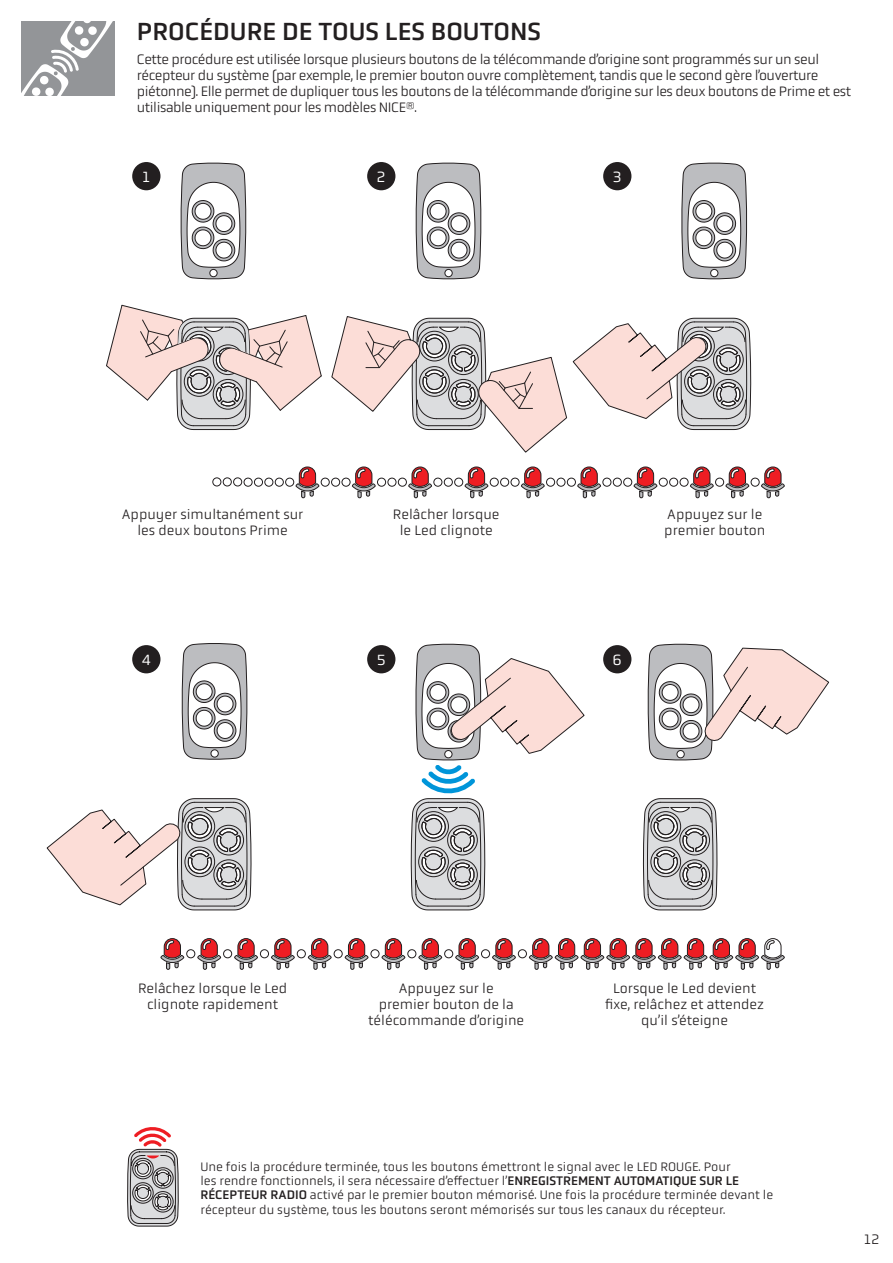
<style>
.page{position:relative;width:893px;height:1263px;background:#fff}
.page>*{position:absolute;margin:0;border:0;box-sizing:border-box;transform-origin:0 0}
.t1{font:25.5px "Obvia";color:#231f20}
.t2{font:15.3px "Obvia";color:#fff}
.t3{font:300 14.25px/16px "Obvia";letter-spacing:-.03em;color:#231f20}
.t4{font:300 14.25px/16px "Obvia";color:#231f20;text-align:center}
.t5{font:300 12.75px/14.4px "Obvia";color:#231f20}
.s1{font-weight:400}
</style>
<div class="page">
<svg style="left:21px;top:21px;width:93px;height:75px"></svg>
<svg style="left:416px;top:162px;width:65px;height:118px"></svg>
<svg style="left:181px;top:162px;width:65px;height:118px"></svg>
<svg style="left:681px;top:162px;width:66px;height:118px"></svg>
<svg style="left:331px;top:316px;width:420px;height:137px"></svg>
<svg style="left:106px;top:305px;width:216px;height:125px"></svg>
<svg style="left:643px;top:798px;width:74px;height:113px;background:#b6b5b7"></svg>
<svg style="left:182px;top:643px;width:65px;height:117px"></svg>
<svg style="left:46px;top:798px;width:205px;height:113px"></svg>
<svg style="left:411px;top:643px;width:174px;height:268px"></svg>
<svg style="left:648px;top:643px;width:181px;height:118px"></svg>
<div style="left:132px;top:162px;width:28px;height:28px;background:#231f20;border-radius:50%"></div>
<div style="left:132px;top:645px;width:28px;height:28px;background:#231f20;border-radius:50%"></div>
<div style="left:367px;top:162px;width:28px;height:28px;background:#231f20;border-radius:50%"></div>
<div style="left:367px;top:645px;width:28px;height:28px;background:#231f20;border-radius:50%"></div>
<div style="left:603px;top:162px;width:28px;height:28px;background:#231f20;border-radius:50%"></div>
<div style="left:603px;top:645px;width:28px;height:28px;background:#231f20;border-radius:50%"></div>
<svg style="left:296px;top:467px;width:23px;height:31px"></svg>
<svg style="left:352px;top:467px;width:24px;height:31px"></svg>
<svg style="left:408px;top:467px;width:24px;height:31px"></svg>
<svg style="left:465px;top:467px;width:23px;height:31px"></svg>
<svg style="left:521px;top:467px;width:24px;height:31px"></svg>
<svg style="left:577px;top:467px;width:24px;height:31px"></svg>
<svg style="left:634px;top:467px;width:23px;height:31px"></svg>
<svg style="left:690px;top:467px;width:24px;height:31px"></svg>
<svg style="left:726px;top:467px;width:23px;height:31px"></svg>
<svg style="left:761px;top:467px;width:24px;height:31px"></svg>
<div style="left:213px;top:478px;width:8px;height:8px;border:1px solid #231f20;border-radius:50%"></div>
<div style="left:265px;top:478px;width:8px;height:8px;border:1px solid #231f20;border-radius:50%"></div>
<div style="left:244px;top:478px;width:8px;height:8px;border:1px solid #231f20;border-radius:50%"></div>
<div style="left:254px;top:478px;width:9px;height:8px;border:1px solid #231f20;border-radius:50%"></div>
<div style="left:321px;top:478px;width:8px;height:8px;border:1px solid #231f20;border-radius:50%"></div>
<div style="left:377px;top:478px;width:9px;height:8px;border:1px solid #231f20;border-radius:50%"></div>
<div style="left:434px;top:478px;width:8px;height:8px;border:1px solid #231f20;border-radius:50%"></div>
<div style="left:490px;top:478px;width:8px;height:8px;border:1px solid #231f20;border-radius:50%"></div>
<div style="left:546px;top:478px;width:9px;height:8px;border:1px solid #231f20;border-radius:50%"></div>
<div style="left:603px;top:478px;width:8px;height:8px;border:1px solid #231f20;border-radius:50%"></div>
<div style="left:659px;top:478px;width:8px;height:8px;border:1px solid #231f20;border-radius:50%"></div>
<div style="left:223px;top:478px;width:9px;height:8px;border:1px solid #231f20;border-radius:50%"></div>
<div style="left:275px;top:478px;width:9px;height:8px;border:1px solid #231f20;border-radius:50%"></div>
<div style="left:331px;top:478px;width:9px;height:8px;border:1px solid #231f20;border-radius:50%"></div>
<div style="left:388px;top:478px;width:8px;height:8px;border:1px solid #231f20;border-radius:50%"></div>
<div style="left:444px;top:478px;width:9px;height:8px;border:1px solid #231f20;border-radius:50%"></div>
<div style="left:500px;top:478px;width:9px;height:8px;border:1px solid #231f20;border-radius:50%"></div>
<div style="left:557px;top:478px;width:8px;height:8px;border:1px solid #231f20;border-radius:50%"></div>
<div style="left:613px;top:478px;width:9px;height:8px;border:1px solid #231f20;border-radius:50%"></div>
<div style="left:669px;top:478px;width:9px;height:8px;border:1px solid #231f20;border-radius:50%"></div>
<div style="left:233px;top:478px;width:9px;height:8px;border:1px solid #231f20;border-radius:50%"></div>
<div style="left:285px;top:478px;width:9px;height:8px;border:1px solid #231f20;border-radius:50%"></div>
<div style="left:342px;top:478px;width:8px;height:8px;border:1px solid #231f20;border-radius:50%"></div>
<div style="left:398px;top:478px;width:9px;height:8px;border:1px solid #231f20;border-radius:50%"></div>
<div style="left:454px;top:478px;width:9px;height:8px;border:1px solid #231f20;border-radius:50%"></div>
<div style="left:511px;top:478px;width:8px;height:8px;border:1px solid #231f20;border-radius:50%"></div>
<div style="left:567px;top:478px;width:9px;height:8px;border:1px solid #231f20;border-radius:50%"></div>
<div style="left:623px;top:478px;width:9px;height:8px;border:1px solid #231f20;border-radius:50%"></div>
<div style="left:680px;top:478px;width:8px;height:8px;border:1px solid #231f20;border-radius:50%"></div>
<div style="left:715px;top:478px;width:9px;height:8px;border:1px solid #231f20;border-radius:50%"></div>
<div style="left:751px;top:478px;width:8px;height:8px;border:1px solid #231f20;border-radius:50%"></div>
<svg style="left:161px;top:938px;width:23px;height:32px"></svg>
<svg style="left:308px;top:938px;width:24px;height:32px"></svg>
<svg style="left:234px;top:938px;width:24px;height:32px"></svg>
<svg style="left:455px;top:938px;width:24px;height:32px"></svg>
<svg style="left:382px;top:938px;width:23px;height:32px"></svg>
<svg style="left:197px;top:938px;width:24px;height:32px"></svg>
<svg style="left:345px;top:938px;width:23px;height:32px"></svg>
<svg style="left:271px;top:938px;width:24px;height:32px"></svg>
<svg style="left:492px;top:938px;width:24px;height:32px"></svg>
<svg style="left:418px;top:938px;width:24px;height:32px"></svg>
<svg style="left:529px;top:938px;width:256px;height:32px"></svg>
<div style="left:297px;top:949px;width:9px;height:9px;border:1px solid #231f20;border-radius:50%"></div>
<div style="left:518px;top:949px;width:9px;height:9px;border:1px solid #231f20;border-radius:50%"></div>
<div style="left:223px;top:949px;width:9px;height:9px;border:1px solid #231f20;border-radius:50%"></div>
<div style="left:444px;top:949px;width:9px;height:9px;border:1px solid #231f20;border-radius:50%"></div>
<div style="left:371px;top:949px;width:8px;height:9px;border:1px solid #231f20;border-radius:50%"></div>
<div style="left:187px;top:949px;width:8px;height:9px;border:1px solid #231f20;border-radius:50%"></div>
<div style="left:334px;top:949px;width:8px;height:9px;border:1px solid #231f20;border-radius:50%"></div>
<div style="left:260px;top:949px;width:9px;height:9px;border:1px solid #231f20;border-radius:50%"></div>
<div style="left:481px;top:949px;width:9px;height:9px;border:1px solid #231f20;border-radius:50%"></div>
<div style="left:408px;top:949px;width:8px;height:9px;border:1px solid #231f20;border-radius:50%"></div>
<svg style="left:127px;top:1127px;width:52px;height:100px"></svg>
<h1 class="t1" style="left:137px;top:17px;width:406px">PROCÉDURE DE TOUS LES BOUTONS</h1>
<p class="t3" style="left:137px;top:51px;width:716px">Cette procédure est utilisée lorsque plusieurs boutons de la télécommande d’origine sont programmés sur un seul récepteur du système (par exemple, le premier bouton ouvre complètement, tandis que le second gère l’ouverture piétonne). Elle permet de dupliquer tous les boutons de la télécommande d’origine sur les deux boutons de Prime et est utilisable uniquement pour les modèles NICE®.</p>
<p class="t2" style="left:142px;top:168px;width:10px">1</p>
<p class="t2" style="left:377px;top:168px;width:10px">2</p>
<p class="t2" style="left:613px;top:168px;width:10px">3</p>
<p class="t4" style="left:122px;top:506px;width:183px">Appuyer simultanément sur les deux boutons Prime</p>
<p class="t2" style="left:142px;top:651px;width:11px">4</p>
<p class="t4" style="left:393px;top:506px;width:108px">Relâcher lorsque le Led clignote</p>
<p class="t2" style="left:377px;top:651px;width:10px">5</p>
<p class="t4" style="left:664px;top:506px;width:103px;text-align:left">Appuyez sur le premier bouton</p>
<p class="t2" style="left:613px;top:651px;width:11px">6</p>
<p class="t4" style="left:138px;top:980px;width:151px">Relâchez lorsque le Led clignote rapidement</p>
<p class="t4" style="left:368px;top:980px;width:157px">Appuyez sur le<br>premier bouton de la télécommande d’origine</p>
<p class="t4" style="left:605px;top:980px;width:160px">Lorsque le Led devient fixe, relâchez et attendez qu’il s’éteigne</p>
<p class="t5" style="left:200px;top:1159px;width:574px">Une fois la procédure terminée, tous les boutons émettront le signal avec le LED ROUGE. Pour<br>les rendre fonctionnels, il sera nécessaire d’effectuer l’<span class="s1">ENREGISTREMENT AUTOMATIQUE SUR LE RÉCEPTEUR RADIO</span> activé par le premier bouton mémorisé. Une fois la procédure terminée devant le récepteur du système, tous les boutons seront mémorisés sur tous les canaux du récepteur.</p>
<p class="t3" style="left:864px;top:1231px;width:17px">12</p>
</div>
